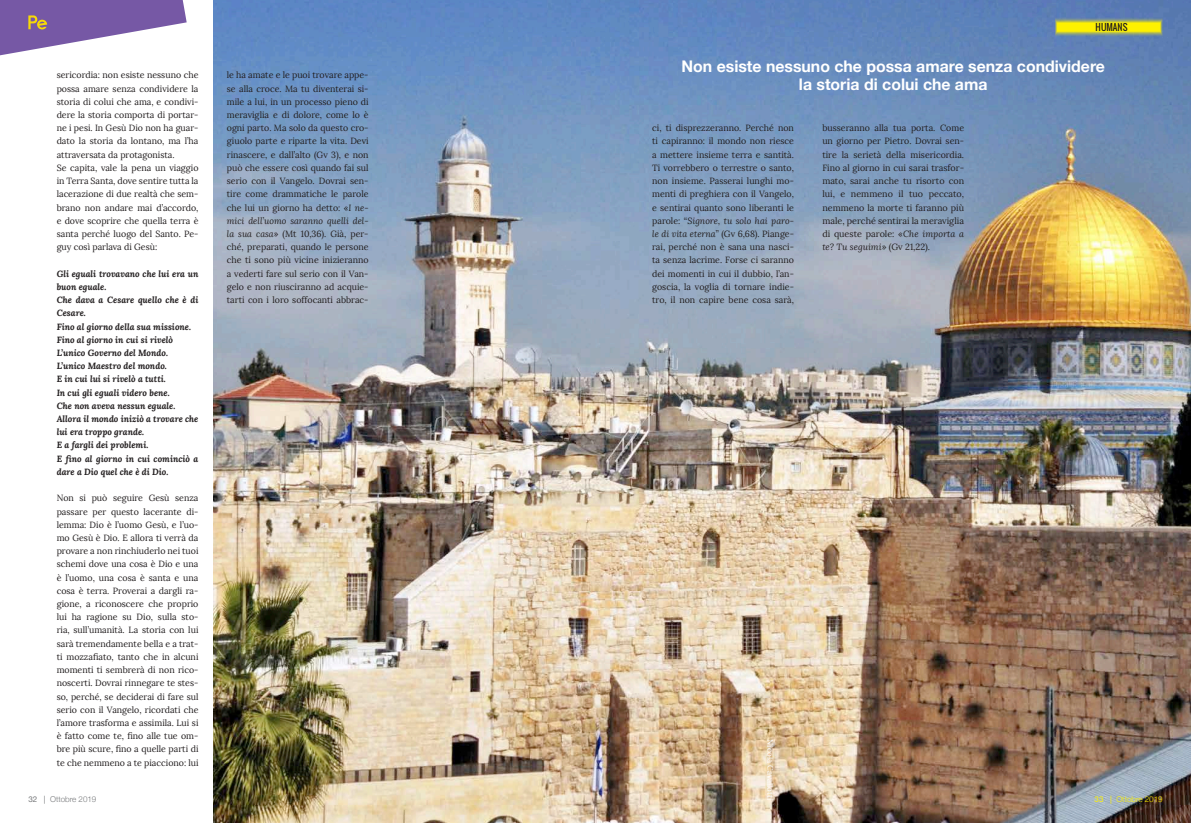
<style>
.page{position:relative;width:1191px;height:823px;background:#fff}
.page>*{position:absolute;margin:0;border:0;box-sizing:border-box;transform-origin:0 0}
.t1{font:700 16px/18px "Helvetica Neue";color:#fff;text-align:center}
.t2{font:9px/13.2px "Lora";color:#231f20;text-align:justify}
.t3{font:italic 700 9px/13.2px "Lora";color:#231f20}
.t4{font:9px "Oswald";color:#231f20}
.t5{font:8px "Lora";color:#fff}
.t6{font:300 8px "Helvetica Neue";color:#77797b}
.t7{font:300 8px "Helvetica Neue";color:#fff200}
.s1{font-style:italic}
.s2{font-weight:400}
</style>
<div class="page">
<img style="left:214px;top:0;width:977px;height:822px">
<svg style="left:0;top:0;width:187px;height:55px"></svg>
<svg style="left:1054px;top:17px;width:108px;height:20px;background:#bdc247"></svg>
<p class="t4" style="left:1095px;top:20px;width:33px">HUMANS</p>
<h1 class="t1" style="left:681px;top:58px;width:425px">Non esiste nessuno che possa amare senza condividere la storia di colui che ama</h1>
<p class="t2" style="left:652px;top:121px;width:143px">ci, ti disprezzeranno. Perché non ti capiranno: il mondo non riesce a mettere insieme terra e santità.<br>Ti vorrebbero o terrestre o santo, non insieme. Passerai lunghi mo&shy;menti di preghiera con il Vangelo, e sentirai quanto sono liberanti le parole: “<span class="s1">Signore, tu solo hai paro&shy;le di vita eterna</span>” (Gv 6,68). Piange&shy;rai, perché non è sana una nasci&shy;ta senza lacrime. Forse ci saranno dei momenti in cui il dubbio, l’an&shy;goscia, la voglia di tornare indie&shy;tro, il non capire bene cosa sarà,</p>
<p class="t2" style="left:57px;top:69px;width:143px;text-align:left">sericordia: non esiste nessuno che possa amare senza condividere la storia di colui che ama, e condivi&shy;dere la storia comporta di portar&shy;ne i pesi. In Gesù Dio non ha guar&shy;dato la storia da lontano, ma l’ha attraversata da protagonista.<br>Se capita, vale la pena un viaggio in Terra Santa, dove sentire tutta la lacerazione di due realtà che sem&shy;brano non andare mai d’accordo, e dove scoprire che quella terra è santa perché luogo del Santo. Pe&shy;guy così parlava di Gesù:</p>
<p class="t3" style="left:57px;top:266px;width:143px">Gli eguali trovavano che lui era un buon eguale.<br>Che dava a Cesare quello che è di<br>Cesare.<br>Fino al giorno della sua missione.<br>Fino al giorno in cui si rivelò<br>L’unico Governo del Mondo.<br>L’unico Maestro del mondo.<br>E in cui lui si rivelò a tutti.<br>In cui gli eguali videro bene.<br>Che non aveva nessun eguale.<br>Allora il mondo iniziò a trovare che lui era troppo grande.<br>E a fargli dei problemi.<br>E fino al giorno in cui cominciò a dare a Dio quel che è di Dio.</p>
<p class="t2" style="left:57px;top:491px;width:143px">Non si può seguire Gesù senza passare per questo lacerante di&shy;lemma: Dio è l’uomo Gesù, e l’uo&shy;mo Gesù è Dio. E allora ti verrà da provare a non rinchiuderlo nei tuoi schemi dove una cosa è Dio e una è l’uomo, una cosa è santa e una cosa è terra. Proverai a dargli ra&shy;gione, a riconoscere che proprio lui ha ragione su Dio, sulla sto&shy;ria, sull’umanità. La storia con lui sarà tremendamente bella e a trat&shy;ti mozzafiato, tanto che in alcuni momenti ti sembrerà di non rico&shy;noscerti. Dovrai rinnegare te stes&shy;so, perché, se deciderai di fare sul serio con il Vangelo, ricordati che l’amore trasforma e assimila. Lui si è fatto come te, fino alle tue om&shy;bre più scure, fino a quelle parti di te che nemmeno a te piacciono: lui</p>
<p class="t2" style="left:227px;top:69px;width:143px">le ha amate e le puoi trovare appe&shy;se alla croce. Ma tu diventerai si&shy;mile a lui, in un processo pieno di meraviglia e di dolore, come lo è ogni parto. Ma solo da questo cro&shy;giuolo parte e riparte la vita. Devi rinascere, e dall’alto (Gv 3), e non può che essere così quando fai sul serio con il Vangelo. Dovrai sen&shy;tire come drammatiche le parole che lui un giorno ha detto: «<span class="s1">I ne&shy;mici dell’uomo saranno quelli del&shy;la sua casa</span>» (Mt 10,36). Già, per&shy;ché, preparati, quando le persone che ti sono più vicine inizieranno a vederti fare sul serio con il Van&shy;gelo e non riusciranno ad acquie&shy;tarti con i loro soffocanti abbrac-</p>
<p class="t2" style="left:822px;top:121px;width:143px">busseranno alla tua porta. Come un giorno per Pietro. Dovrai sen&shy;tire la serietà della misericordia.<br>Fino al giorno in cui sarai trasfor&shy;mato, sarai anche tu risorto con lui, e nemmeno il tuo peccato, nemmeno la morte ti faranno più male, perché sentirai la meraviglia di queste parole: «<span class="s1">Che importa a te? Tu seguimi</span>» (Gv 21,22).</p>
<p class="t5" style="left:775px;top:739px;width:62px;rotate:90deg">Nicola Cavallotti</p>
<p class="t6" style="left:28px;top:792px;width:70px"><span class="s2">32 |</span> Ottobre 2019</p>
<p class="t7" style="left:1094px;top:792px;width:70px"><span class="s2">33 |</span> Ottobre 2019</p>
</div>
